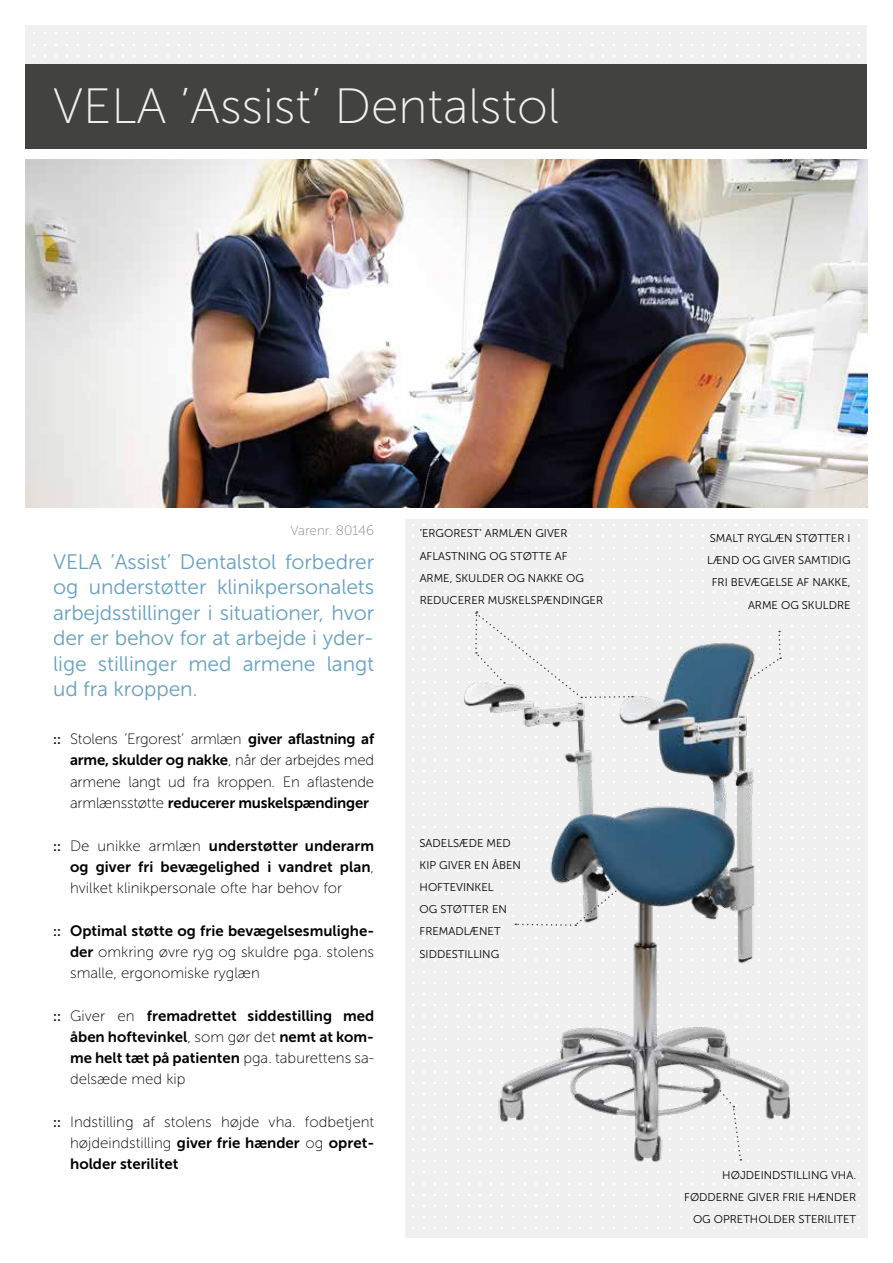
<style>
.page{position:relative;width:893px;height:1263px;background:#fff}
.page>*{position:absolute;margin:0;border:0;box-sizing:border-box;transform-origin:0 0}
.t1{font:49.5px "Museo Sans 100";color:#f0f0f0}
.t2{font:21px/25.5px "Museo Sans 300";letter-spacing:-.005em;color:#67a1c0;text-align:justify}
.t3{font:15px/21.3px "Museo Sans 700";color:#000;text-align:right}
.t4{font:15px/21.3px "Museo Sans 100";color:#000}
.t5{font:13.5px "Museo Sans 100";color:#878787}
.t6{font:11.25px/22.2px "Museo Sans 300";color:#000;text-align:right}
.s1{font-family:"Museo Sans 700";font-size:13.5px}
.s2{font-family:"Museo Sans 700"}
.s3{font-family:"Museo Sans 100"}
.s4{font-size:13.5px}
</style>
<div class="page">
<div style="left:26px;top:64px;width:841px;height:85px;background:#424241"></div>
<div style="left:26px;top:26px;width:841px;height:38px;background:#f0f0f0"></div>
<img style="left:26px;top:159px;width:841px;height:348px">
<img style="left:383px;top:480px;width:485px;height:758px">
<svg style="left:735px;top:657px;width:45px;height:37px"></svg>
<svg style="left:778px;top:625px;width:4px;height:35px"></svg>
<svg style="left:468px;top:611px;width:113px;height:94px"></svg>
<svg style="left:579px;top:692px;width:52px;height:13px"></svg>
<svg style="left:632px;top:692px;width:5px;height:5px"></svg>
<svg style="left:732px;top:1104px;width:9px;height:58px"></svg>
<svg style="left:713px;top:1082px;width:19px;height:24px"></svg>
<svg style="left:613px;top:881px;width:7px;height:13px"></svg>
<svg style="left:568px;top:889px;width:50px;height:39px"></svg>
<svg style="left:512px;top:923px;width:60px;height:5px"></svg>
<h1 class="t1" style="left:53px;top:80px;width:507px">VELA ’Assist’ Dentalstol</h1>
<p class="t5" style="left:290px;top:523px;width:85px">Varenr. 80146</p>
<h2 class="t2" style="left:53px;top:549px;width:323px">VELA ’Assist’ Dentalstol forbedrer og understøtter klinikpersonalets arbejdsstillinger i situationer, hvor der er behov for at arbejde i yder&shy;lige stillinger med armene langt ud fra kroppen.</h2>
<p class="t4" style="left:53px;top:729px;width:323px"><span class="s1">::</span> Stolens ’Ergorest’ armlæn <span class="s2">giver aflastning af</span></p>
<p class="t3" style="left:70px;top:750px;width:306px">arme, skulder og nakke<span class="s3">, når der arbejdes med</span></p>
<p class="t4" style="left:70px;top:771px;width:306px">armene langt ud fra kroppen. En aflastende</p>
<p class="t3" style="left:70px;top:792px;width:300px"><span class="s3">armlænsstøtte</span> reducerer muskelspændinger</p>
<p class="t3" style="left:53px;top:835px;width:323px"><span class="s4">::</span> <span class="s3">De unikke armlæn</span> understøtter underarm og giver fri bevægelighed i vandret plan<span class="s3">,</span></p>
<p class="t4" style="left:70px;top:877px;width:274px">hvilket klinikpersonale ofte har behov for</p>
<p class="t3" style="left:53px;top:920px;width:323px"><span class="s4">::</span> Optimal støtte og frie bevægelsesmulighe-</p>
<p class="t4" style="left:70px;top:941px;width:305px"><span class="s2">der</span> omkring øvre ryg og skuldre pga. stolens smalle, ergonomiske ryglæn</p>
<p class="t3" style="left:70px;top:1005px;width:306px;text-align:justify;text-indent:-17px"><span class="s4">::</span> <span class="s3">Giver en</span> fremadrettet siddestilling med åben hoftevinkel<span class="s3">, som gør det</span> nemt at kom&shy;me helt tæt på patienten <span class="s3">pga. taburettens sa-</span></p>
<p class="t4" style="left:70px;top:1069px;width:117px">delsæde med kip</p>
<p class="t4" style="left:53px;top:1111px;width:322px"><span class="s1">::</span> Indstilling af stolens højde vha. fodbetjent</p>
<p class="t3" style="left:70px;top:1132px;width:306px;text-align:left"><span class="s3">højdeindstilling</span> giver frie hænder <span class="s3">og</span> opret&shy;holder sterilitet</p>
<p class="t6" style="left:420px;top:523px;width:185px;text-align:left">’ERGOREST’ ARMLÆN GIVER<br>AFLASTNING OG STØTTE AF<br>ARME, SKULDER OG NAKKE OG<br>REDUCERER MUSKELSPÆNDINGER</p>
<p class="t6" style="left:420px;top:832px;width:103px;text-align:left">SADELSÆDE MED<br>KIP GIVER EN ÅBEN<br>HOFTEVINKEL<br>OG STØTTER EN<br>FREMADLÆNET<br>SIDDESTILLING</p>
<p class="t6" style="left:707px;top:527px;width:145px">SMALT RYGLÆN STØTTER I<br>LÆND OG GIVER SAMTIDIG<br>FRI BEVÆGELSE AF NAKKE,<br>ARME OG SKULDRE</p>
<p class="t6" style="left:684px;top:1164px;width:173px">HØJDEINDSTILLING VHA.<br>FØDDERNE GIVER FRIE HÆNDER<br>OG OPRETHOLDER STERILITET</p>
</div>
